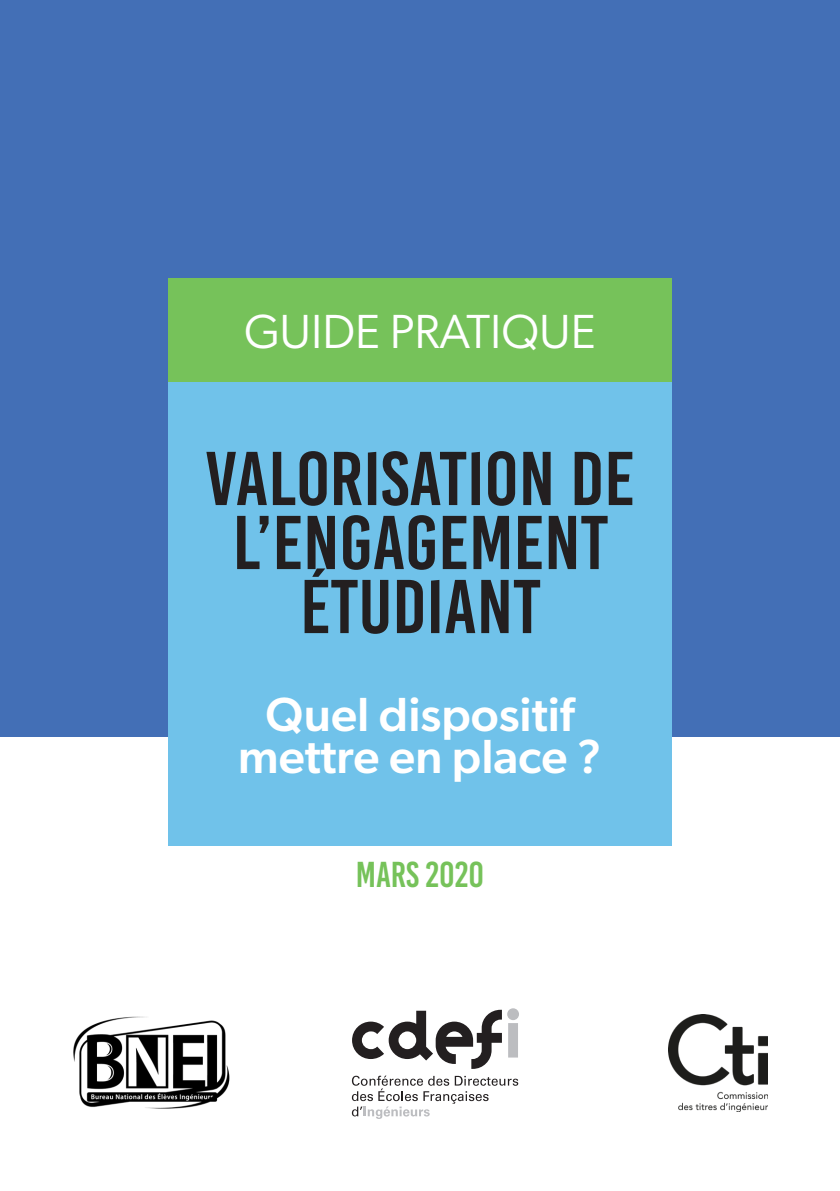
<style>
.page{position:relative;width:840px;height:1191px;background:#fff}
.page>*{position:absolute;margin:0;border:0;box-sizing:border-box;transform-origin:0 0}
.t1{font:76px/64px "Base One";color:#231f20;text-align:center;scale:1.04 1}
.t2{font:500 48px "Gibson";color:#fff}
.t3{font:48px "Gibson";color:#fff}
.t4{font:36px "Base One";color:#76c25a}
</style>
<div class="page">
<div style="left:0;top:0;width:839px;height:736px;background:#436fb6"></div>
<div style="left:168px;top:382px;width:503px;height:464px;background:#70c2ea"></div>
<div style="left:168px;top:278px;width:503px;height:104px;background:#76c25a"></div>
<img style="left:668px;top:1014px;width:99px;height:97px">
<img style="left:73px;top:1016px;width:157px;height:93px">
<svg style="left:352px;top:1009px;width:149px;height:60px"></svg>
<svg style="left:507px;top:1008px;width:11px;height:49px"></svg>
<svg style="left:351px;top:1075px;width:167px;height:44px"></svg>
<p class="t3" style="left:244px;top:303px;width:353px">GUIDE PRATIQUE</p>
<p class="t1" style="left:205px;top:447px;width:415px">VALORISATION DE<br>L’ENGAGEMENT</p>
<p class="t1" style="left:300px;top:575px;width:233px">ÉTUDIANT</p>
<p class="t2" style="left:265px;top:685px;width:310px">Quel dispositif</p>
<p class="t2" style="left:238px;top:727px;width:365px">mettre en place ?</p>
<p class="t4" style="left:355px;top:855px;width:130px">MARS 2020</p>
</div>
